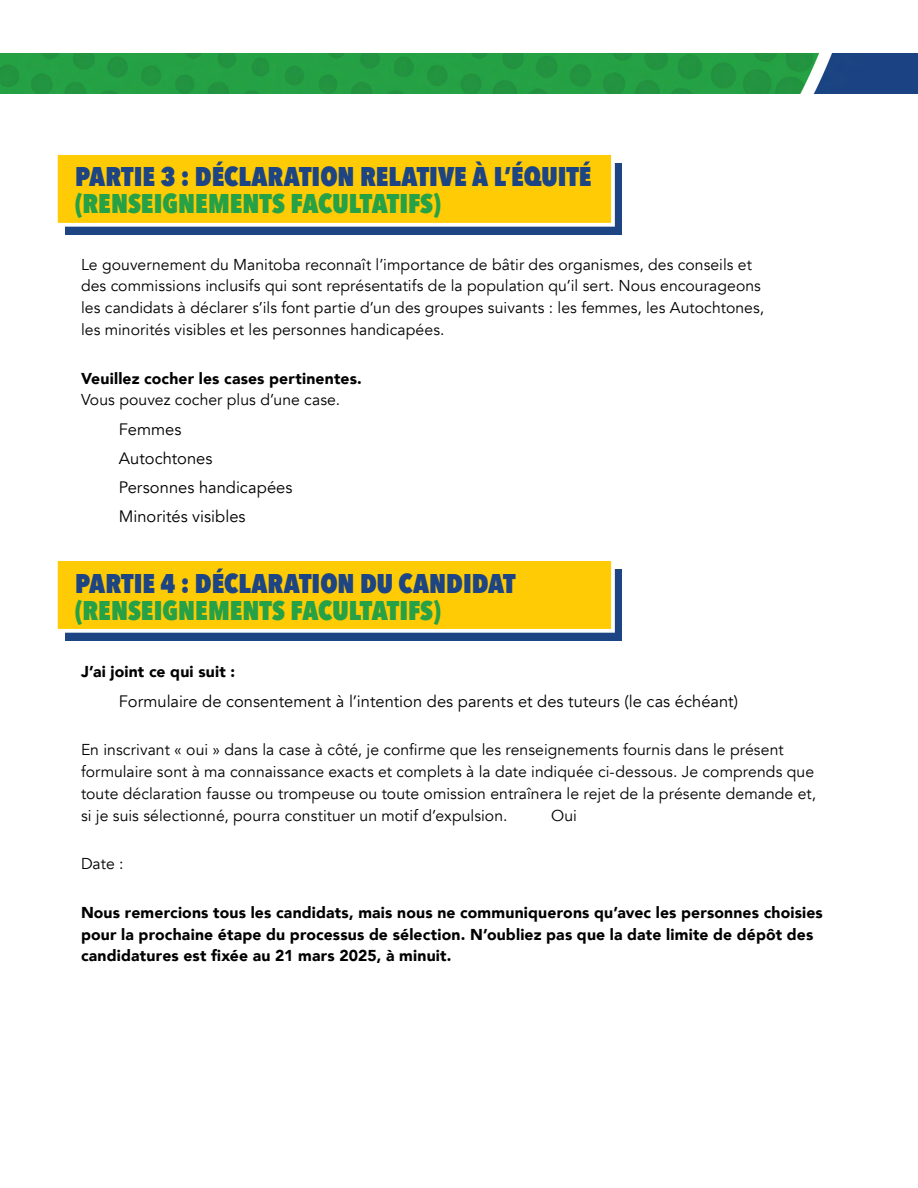
<style>
.page{position:relative;width:918px;height:1188px;background:#fff}
.page>*{position:absolute;margin:0;border:0;box-sizing:border-box;transform-origin:0 0}
.t1{font:800 27px/27px "Avenir Next Condensed";color:#1d4483}
.Body_-_tab_space{font:16.5px "Avenir";color:#000}
.Body_-_tab{font:16.5px "Avenir";color:#000}
.Body_-_space{font:15.75px/21.8px "Avenir";letter-spacing:.005em;color:#000}
.Body{font:900 15.75px/21.8px "Avenir";letter-spacing:.01em;color:#000}
.s1{color:#26a146}
.s2{font-weight:400}
</style>
<div class="page">
<div style="left:65px;top:163px;width:556px;height:71px;background:#1d4483"></div>
<div style="left:54px;top:151px;width:561px;height:76px;background:#ffcb05;border:4px solid #fff"></div>
<div style="left:65px;top:569px;width:556px;height:71px;background:#1d4483"></div>
<div style="left:54px;top:557px;width:561px;height:76px;background:#ffcb05;border:4px solid #fff"></div>
<img style="left:0;top:54px;width:918px;height:40px">
<h3 class="t1" style="left:75px;top:163px;width:518px">PARTIE 3 : DÉCLARATION RELATIVE À L’ÉQUITÉ <span class="s1">(RENSEIGNEMENTS FACULTATIFS)</span></h3>
<p class="Body_-_space" style="left:81px;top:254px;width:685px">Le gouvernement du Manitoba reconnaît l’importance de bâtir des organismes, des conseils et des commissions inclusifs qui sont représentatifs de la population qu’il sert. Nous encourageons les candidats à déclarer s’ils font partie d’un des groupes suivants : les femmes, les Autochtones, les minorités visibles et les personnes handicapées.</p>
<p class="Body" style="left:81px;top:367px;width:282px">Veuillez cocher les cases pertinentes.<br><span class="s2">Vous pouvez cocher plus d’une case.</span></p>
<p class="Body_-_tab" style="left:119px;top:419px;width:64px">Femmes</p>
<p class="Body_-_tab" style="left:119px;top:448px;width:95px">Autochtones</p>
<p class="Body_-_tab" style="left:119px;top:478px;width:175px">Personnes handicapées</p>
<p class="Body_-_tab" style="left:119px;top:507px;width:128px">Minorités visibles</p>
<h3 class="t1" style="left:75px;top:570px;width:442px">PARTIE 4 : DÉCLARATION DU CANDIDAT <span class="s1">(RENSEIGNEMENTS FACULTATIFS)</span></h3>
<p class="Body" style="left:81px;top:660px;width:156px">J’ai joint ce qui suit :</p>
<p class="Body_-_tab_space" style="left:119px;top:691px;width:621px">Formulaire de consentement à l’intention des parents et des tuteurs (le cas échéant)</p>
<p class="Body_-_space" style="left:81px;top:739px;width:737px">En inscrivant « oui » dans la case à côté, je confirme que les renseignements fournis dans le présent formulaire sont à ma connaissance exacts et complets à la date indiquée ci-dessous. Je comprends que toute déclaration fausse ou trompeuse ou toute omission entraînera le rejet de la présente demande et, si je suis sélectionné, pourra constituer un motif d’expulsion.</p>
<p class="Body_-_space" style="left:551px;top:804px;width:27px">Oui</p>
<p class="Body_-_space" style="left:81px;top:853px;width:44px">Date :</p>
<p class="Body" style="left:81px;top:901px;width:743px">Nous remercions tous les candidats, mais nous ne communiquerons qu’avec les personnes choisies pour la prochaine étape du processus de sélection. N’oubliez pas que la date limite de dépôt des candidatures est fixée au 21 mars 2025, à minuit.</p>
</div>
